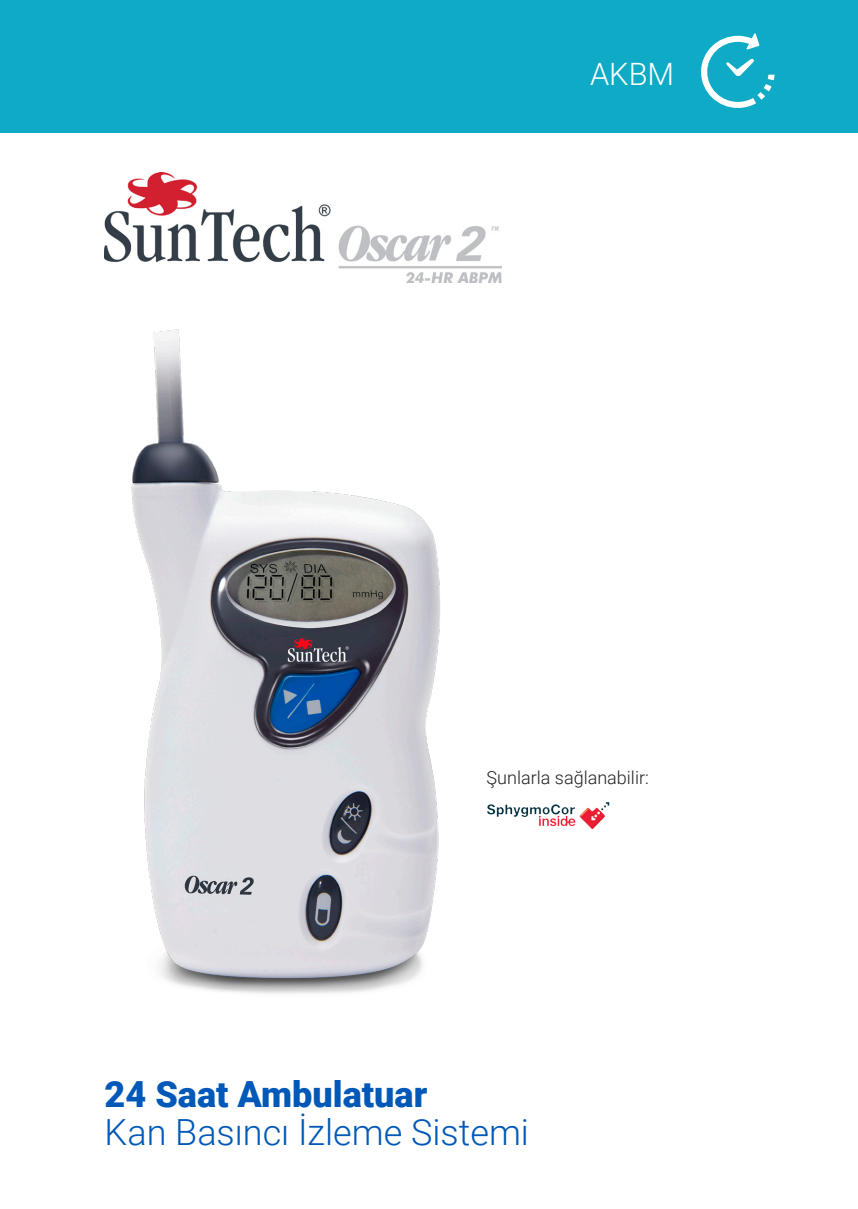
<style>
.page{position:relative;width:858px;height:1209px;background:#fff}
.page>*{position:absolute;margin:0;border:0;box-sizing:border-box;transform-origin:0 0}
.t1{font:300 36px "Roboto";color:#0058b8}
.t2{font:900 36px "Roboto";color:#0058b8}
.t3{font:300 30.8px "Roboto";color:#fff}
.t4{font:300 18px "Roboto";color:#231f20}
</style>
<div class="page">
<img style="left:131px;top:329px;width:310px;height:665px">
<img style="left:105px;top:172px;width:396px;height:111px">
<img style="left:487px;top:802px;width:122px;height:28px">
<div style="left:0;top:0;width:857px;height:133px;background:#0fabc6"></div>
<svg style="left:701px;top:33px;width:73px;height:75px"></svg>
<p class="t3" style="left:589px;top:53px;width:86px">AKBM</p>
<p class="t4" style="left:486px;top:765px;width:164px">Şunlarla sağlanabilir:</p>
<p class="t2" style="left:105px;top:1069px;width:324px">24 Saat Ambulatuar</p>
<p class="t1" style="left:105px;top:1107px;width:425px">Kan Basıncı İzleme Sistemi</p>
</div>
